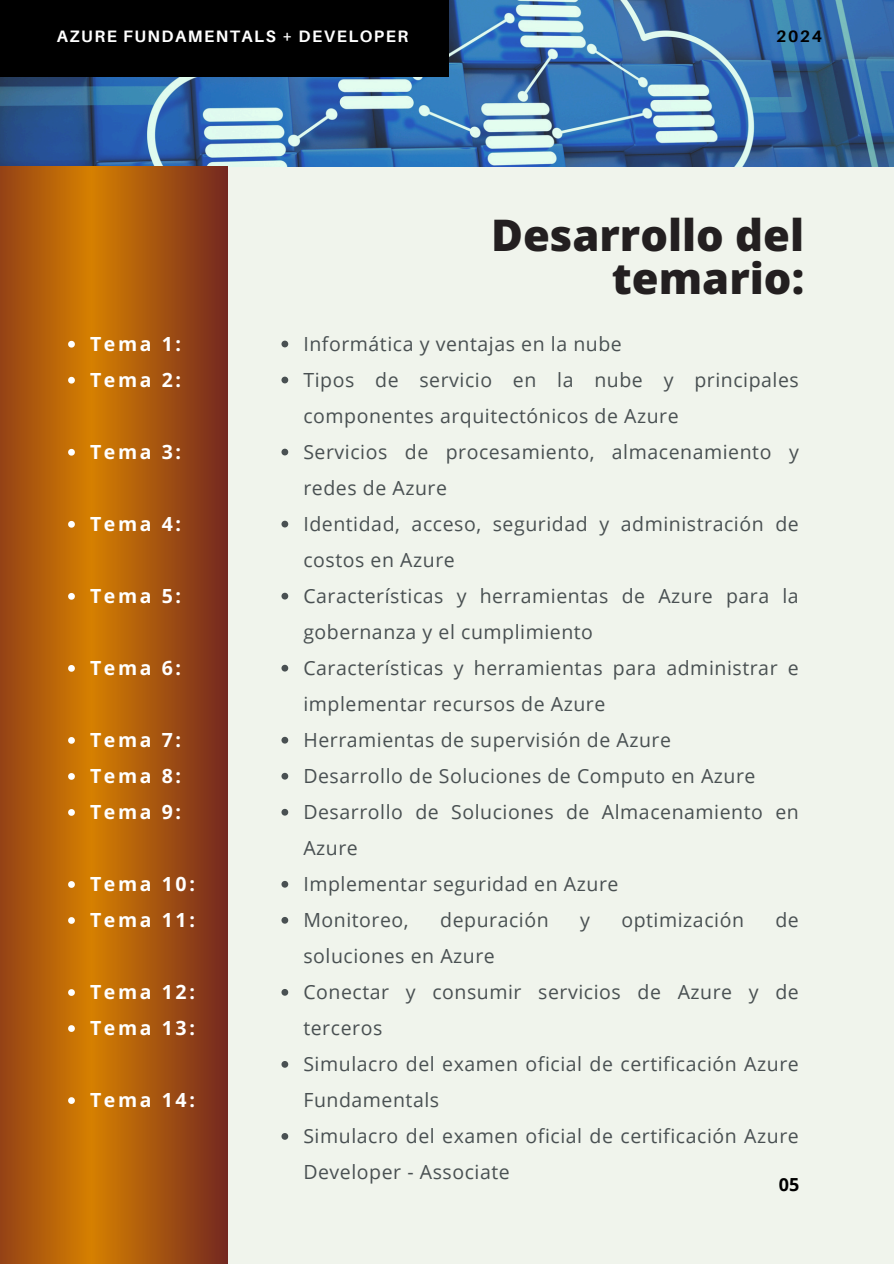
<style>
.page{position:relative;width:894px;height:1264px;background:#fff}
.page>*{position:absolute;margin:0;border:0;box-sizing:border-box;transform-origin:0 0}
.t1{font:800 43.5px/43.8px "Open Sans";color:#231f20;text-align:right}
.t2{font:19.5px/36px "Open Sans";letter-spacing:.03em;color:#495052}
.t3{font:700 19.5px "Open Sans";letter-spacing:.135em;color:#fff}
.t4{font:700 18px "Open Sans";color:#000}
.t5{font:700 16.5px "Aileron";letter-spacing:.09em;color:#fff}
.t6{font:700 16.5px "Aileron";color:#000}
</style>
<div class="page">
<div style="left:0;top:0;width:893px;height:1263px;background:#f0f4ec"></div>
<img style="left:0;top:0;width:893px;height:166px">
<svg style="left:0;top:166px;width:228px;height:1096px;background:#ab580e"></svg>
<svg style="left:281px;top:340px;width:7px;height:7px"></svg>
<svg style="left:281px;top:376px;width:7px;height:7px"></svg>
<svg style="left:281px;top:448px;width:7px;height:7px"></svg>
<svg style="left:281px;top:520px;width:7px;height:7px"></svg>
<svg style="left:281px;top:592px;width:7px;height:7px"></svg>
<svg style="left:281px;top:664px;width:7px;height:7px"></svg>
<svg style="left:281px;top:736px;width:7px;height:7px"></svg>
<svg style="left:281px;top:772px;width:7px;height:7px"></svg>
<svg style="left:281px;top:808px;width:7px;height:7px"></svg>
<svg style="left:281px;top:880px;width:7px;height:7px"></svg>
<svg style="left:281px;top:917px;width:7px;height:6px"></svg>
<svg style="left:281px;top:989px;width:7px;height:6px"></svg>
<svg style="left:281px;top:1061px;width:7px;height:6px"></svg>
<svg style="left:281px;top:1133px;width:7px;height:6px"></svg>
<svg style="left:68px;top:341px;width:7px;height:6px"></svg>
<svg style="left:68px;top:377px;width:7px;height:6px"></svg>
<svg style="left:68px;top:449px;width:7px;height:6px"></svg>
<svg style="left:68px;top:521px;width:7px;height:6px"></svg>
<svg style="left:68px;top:593px;width:7px;height:6px"></svg>
<svg style="left:68px;top:665px;width:7px;height:6px"></svg>
<svg style="left:68px;top:737px;width:7px;height:6px"></svg>
<svg style="left:68px;top:773px;width:7px;height:6px"></svg>
<svg style="left:68px;top:809px;width:7px;height:6px"></svg>
<svg style="left:68px;top:881px;width:7px;height:6px"></svg>
<svg style="left:68px;top:917px;width:7px;height:6px"></svg>
<svg style="left:68px;top:989px;width:7px;height:6px"></svg>
<svg style="left:68px;top:1025px;width:7px;height:6px"></svg>
<svg style="left:68px;top:1097px;width:7px;height:6px"></svg>
<div style="left:0;top:0;width:448px;height:76px;background:#000"></div>
<p class="t5" style="left:57px;top:26px;width:353px">AZURE FUNDAMENTALS + DEVELOPER</p>
<p class="t6" style="left:776px;top:26px;width:47px">2024</p>
<p class="t3" style="left:90px;top:330px;width:93px">Tema 1:</p>
<p class="t3" style="left:90px;top:366px;width:93px">Tema 2:</p>
<h1 class="t3" style="left:90px;top:438px;width:93px">Tema 3:</h1>
<p class="t3" style="left:90px;top:510px;width:93px">Tema 4:</p>
<p class="t3" style="left:90px;top:582px;width:93px">Tema 5:</p>
<p class="t3" style="left:90px;top:654px;width:93px">Tema 6:</p>
<p class="t3" style="left:90px;top:726px;width:93px">Tema 7:</p>
<p class="t3" style="left:90px;top:762px;width:93px">Tema 8:</p>
<p class="t3" style="left:90px;top:798px;width:93px">Tema 9:</p>
<p class="t3" style="left:90px;top:870px;width:106px">Tema 10:</p>
<p class="t3" style="left:90px;top:906px;width:106px">Tema 11:</p>
<p class="t3" style="left:90px;top:978px;width:106px">Tema 12:</p>
<p class="t3" style="left:90px;top:1014px;width:106px">Tema 13:</p>
<p class="t3" style="left:90px;top:1086px;width:106px">Tema 14:</p>
<p class="t1" style="left:491px;top:212px;width:314px">Desarrollo del temario:</p>
<p class="t2" style="left:303px;top:325px;width:320px">Informática y ventajas en la nube</p>
<p class="t2" style="left:303px;top:361px;width:497px">Tipos de servicio en la nube y principales componentes arquitectónicos de Azure</p>
<p class="t2" style="left:303px;top:433px;width:497px">Servicios de procesamiento, almacenamiento y redes de Azure</p>
<p class="t2" style="left:303px;top:505px;width:497px">Identidad, acceso, seguridad y administración de costos en Azure</p>
<p class="t2" style="left:303px;top:577px;width:497px">Características y herramientas de Azure para la gobernanza y el cumplimiento</p>
<p class="t2" style="left:303px;top:649px;width:497px">Características y herramientas para administrar e implementar recursos de Azure</p>
<p class="t2" style="left:303px;top:721px;width:369px">Herramientas de supervisión de Azure</p>
<p class="t2" style="left:303px;top:757px;width:453px">Desarrollo de Soluciones de Computo en Azure</p>
<p class="t2" style="left:303px;top:793px;width:497px">Desarrollo de Soluciones de Almacenamiento en<br>Azure</p>
<p class="t2" style="left:303px;top:865px;width:316px">Implementar seguridad en Azure</p>
<p class="t2" style="left:303px;top:901px;width:107px">Monitoreo,</p>
<p class="t2" style="left:440px;top:901px;width:110px">depuración</p>
<p class="t2" style="left:580px;top:901px;width:11px">y</p>
<p class="t2" style="left:621px;top:901px;width:124px">optimización</p>
<p class="t2" style="left:775px;top:901px;width:25px">de</p>
<p class="t2" style="left:303px;top:937px;width:193px">soluciones en Azure</p>
<p class="t2" style="left:303px;top:973px;width:497px">Conectar y consumir servicios de Azure y de terceros</p>
<p class="t2" style="left:303px;top:1045px;width:497px">Simulacro del examen oficial de certificación Azure<br>Fundamentals</p>
<p class="t2" style="left:303px;top:1117px;width:497px">Simulacro del examen oficial de certificación Azure<br>Developer - Associate</p>
<p class="t4" style="left:778px;top:1172px;width:22px">05</p>
</div>
